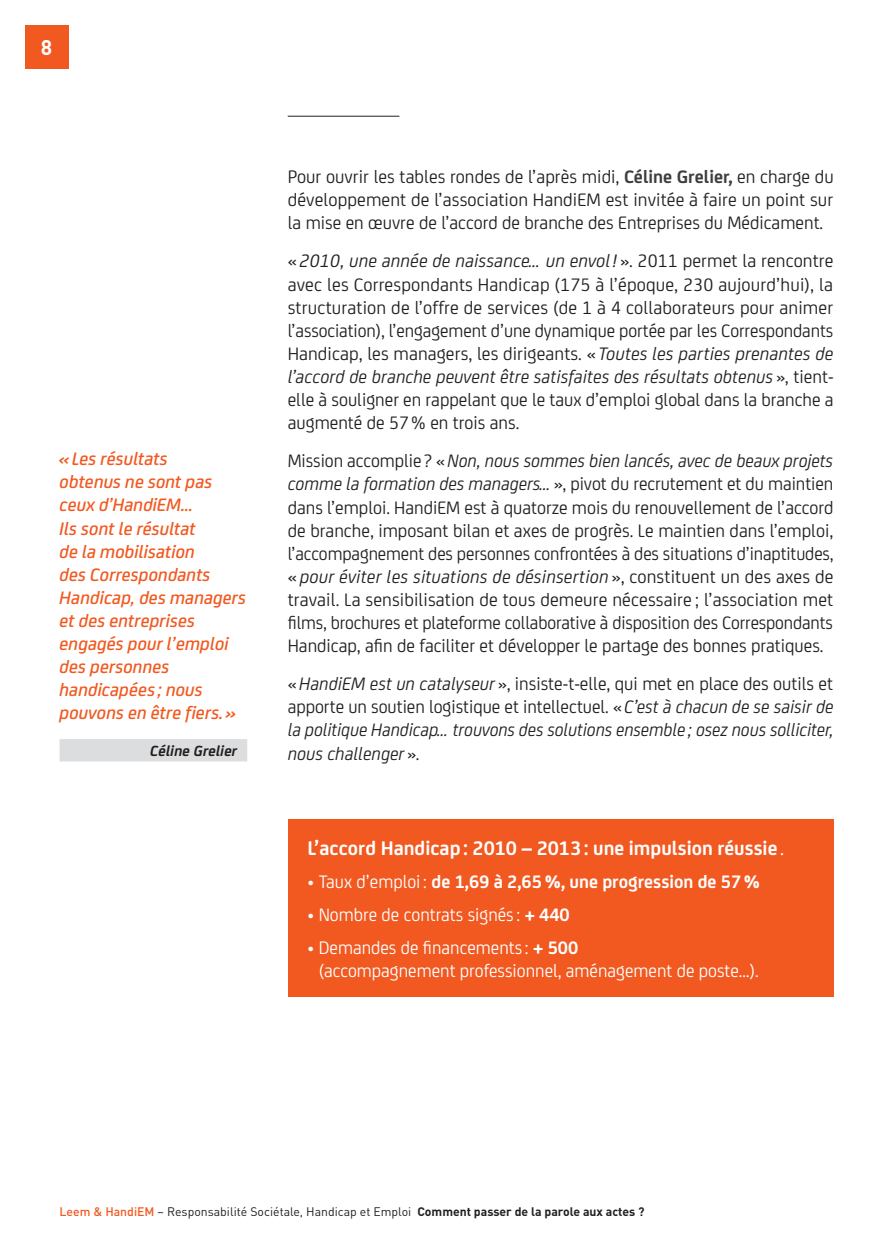
<style>
.page{position:relative;width:893px;height:1241px;background:#fff}
.page>*{position:absolute;margin:0;border:0;box-sizing:border-box;transform-origin:0 0}
.t1{font:700 21px "FS Joey";color:#fff}
.t2{font:700 21px "DIN";color:#fff}
.t3{font:19.25px/23.1px "FS Joey";color:#231f20;text-align:justify}
.t4{font:italic 19.25px/23.1px "FS Joey";letter-spacing:-.005em;color:#231f20;text-align:justify}
.t5{font:italic 500 19.25px/23.1px "FS Joey";color:#f15921}
.t6{font:19.25px/23.1px "FS Joey";color:#fff}
.t7{font:700 19.25px "FS Joey";color:#fff}
.t8{font:italic 700 15.75px "FS Joey";color:#231f20}
.t9{font:12.25px "DIN";color:#231f20}
.s1{font-weight:700;color:#3e3e3f}
.s2{font-style:italic}
.s3{font-style:normal}
.s4{font-weight:400}
.s5{font-weight:700}
.s6{font-weight:500;color:#f15921}
</style>
<div class="page">
<div style="left:288px;top:819px;width:545px;height:178px;background:#f15921"></div>
<div style="left:60px;top:739px;width:187px;height:22px;background:#dcdddf"></div>
<div style="left:25px;top:25px;width:43px;height:43px;background:#f15921"></div>
<hr style="left:288px;top:116px;width:111px;height:1px;background:#231f20">
<p class="t2" style="left:41px;top:33px;width:13px">8</p>
<p class="t5" style="left:60px;top:446px;width:188px">«Les résultats<br>obtenus ne sont pas ceux d’HandiEM…<br>Ils sont le résultat<br>de la mobilisation<br>des Correspondants<br>Handicap, des managers et des entreprises engagés pour l’emploi des personnes handicapées ; nous pouvons en être fiers.»</p>
<p class="t8" style="left:150px;top:738px;width:89px">Céline Grelier</p>
<p class="t3" style="left:288px;top:164px;width:547px">Pour ouvrir les tables rondes de l’après midi, <span class="s1">Céline Grelier,</span> en charge du développement de l’association HandiEM est invitée à faire un point sur la mise en œuvre de l’accord de branche des Entreprises du Médicament.</p>
<p class="t3" style="left:288px;top:248px;width:547px">« <span class="s2">2010, une année de naissance… un envol!</span> ». 2011 permet la rencontre avec les Correspondants Handicap (175 à l’époque, 230 aujourd’hui), la structuration de l’offre de services (de 1 à 4 collaborateurs pour animer l’association), l’engagement d’une dynamique portée par les Correspondants Handicap, les managers, les dirigeants. « <span class="s2">Toutes les parties prenantes de l’accord de branche peuvent être satisfaites des résultats obtenus</span> », tient&shy;elle à souligner en rappelant que le taux d’emploi global dans la branche a augmenté de 57% en trois ans.</p>
<p class="t3" style="left:288px;top:448px;width:547px">Mission accomplie ? «<span class="s2">Non, nous sommes bien lancés, avec de beaux projets comme la formation des managers…</span>», pivot du recrutement et du maintien dans l’emploi. HandiEM est à quatorze mois du renouvellement de l’accord de branche, imposant bilan et axes de progrès. Le maintien dans l’emploi, l’accompagnement des personnes confrontées à des situations d’inaptitudes, « <span class="s2">pour éviter les situations de désinsertion</span> », constituent un des axes de travail. La sensibilisation de tous demeure nécessaire ; l’association met films, brochures et plateforme collaborative à disposition des Correspondants Handicap, afin de faciliter et développer le partage des bonnes pratiques.</p>
<p class="t4" style="left:288px;top:671px;width:547px"><span class="s3">«</span>HandiEM est un catalyseur <span class="s3">», insiste-t-elle, qui met en place des outils et apporte un soutien logistique et intellectuel. «</span>C’est à chacun de se saisir de la politique Handicap… trouvons des solutions ensemble ; osez nous solliciter, nous challenger <span class="s3">».</span></p>
<p class="t1" style="left:308px;top:832px;width:478px">L’accord Handicap: 2010 – 2013: une impulsion réussie <span class="s4">.</span></p>
<p class="t7" style="left:308px;top:867px;width:454px"><span class="s4">• Taux d’emploi :</span> de 1,69 à 2,65%, une progression de 57%</p>
<p class="t6" style="left:308px;top:901px;width:264px">• Nombre de contrats signés : <span class="s5">+ 440</span></p>
<p class="t6" style="left:319px;top:934px;width:441px;text-indent:-11px">• Demandes de financements : <span class="s5">+ 500<br></span>(accompagnement professionnel, aménagement de poste…).</p>
<p class="t9" style="left:60px;top:1203px;width:587px"><span class="s6">Leem &amp; HandiEM</span> – Responsabilité Sociétale, Handicap et Emploi <span class="s5">Comment passer de la parole aux actes ?</span></p>
</div>
